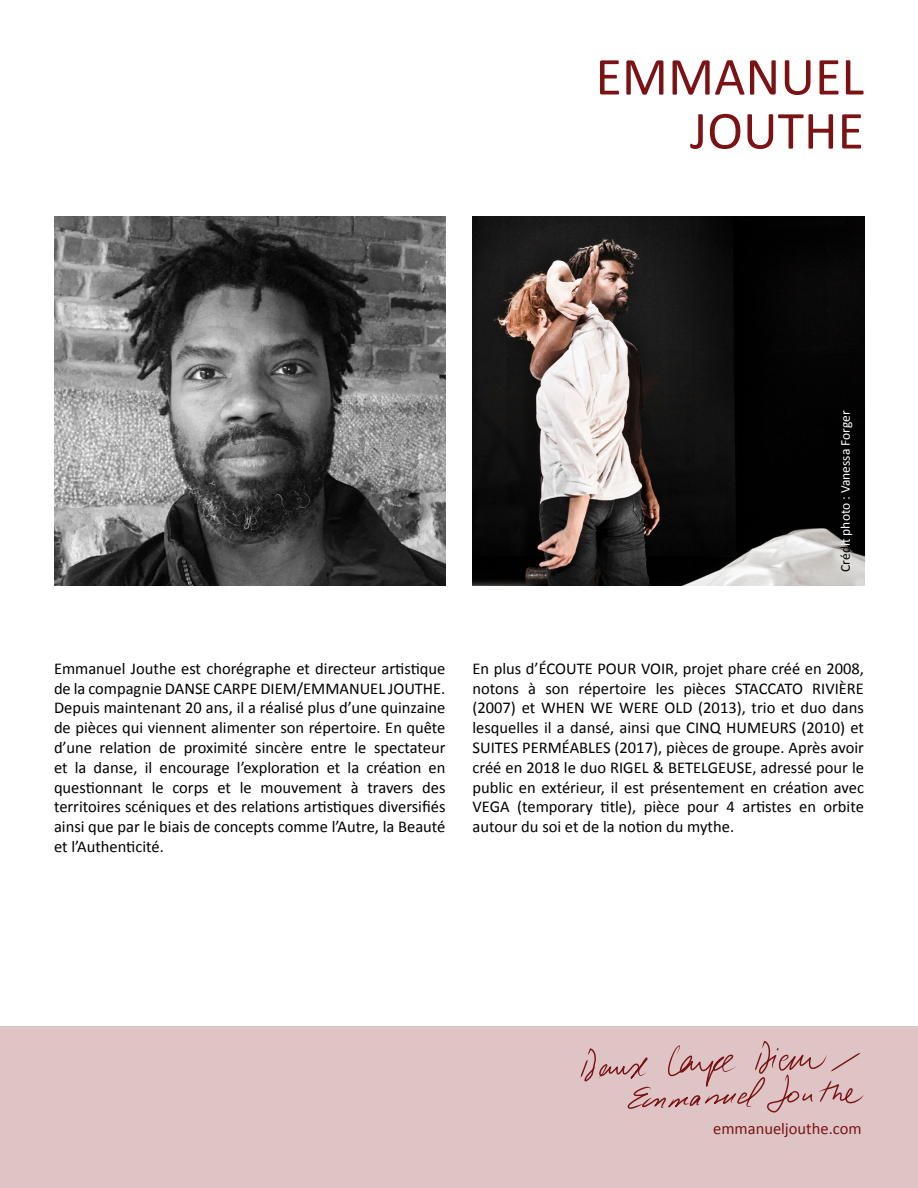
<style>
.page{position:relative;width:918px;height:1188px;background:#fff}
.page>*{position:absolute;margin:0;border:0;box-sizing:border-box;transform-origin:0 0}
.t1{font:54px/54px "Calibri";color:#7b1315;text-align:right}
.t2{font:16.5px/19.8px "Calibri";color:#000;text-align:justify}
.t3{font:16.5px "Calibri";color:#7b1315}
.t4{font:13.5px "Calibri";color:#fff}
.s1{color:#000}
</style>
<div class="page">
<div style="left:0;top:1026px;width:918px;height:162px;background:#dec4c5"></div>
<img style="left:472px;top:216px;width:392px;height:369px">
<svg style="left:581px;top:1041px;width:283px;height:72px"></svg>
<img style="left:55px;top:216px;width:391px;height:369px">
<h1 class="t1" style="left:595px;top:47px;width:270px">EMMANUEL<br>JOUTHE</h1>
<p class="t4" style="left:837px;top:572px;width:163px;rotate:-90deg"><span class="s1">Créd</span>it photo : Vanessa Forger</p>
<p class="t2" style="left:54px;top:658px;width:393px">Emmanuel Jouthe est chorégraphe et directeur artistique de la compagnie DANSE CARPE DIEM/EMMANUEL JOUTHE.<br>Depuis maintenant 20 ans, il a réalisé plus d’une quinzaine de pièces qui viennent alimenter son répertoire. En quête d’une relation de proximité sincère entre le spectateur et la danse, il encourage l’exploration et la création en questionnant le corps et le mouvement à travers des territoires scéniques et des relations artistiques diversifiés ainsi que par le biais de concepts comme l’Autre, la Beauté et l’Authenticité.</p>
<p class="t2" style="left:473px;top:658px;width:393px">En plus d’ÉCOUTE POUR VOIR, projet phare créé en 2008, notons à son répertoire les pièces STACCATO RIVIÈRE (2007) et WHEN WE WERE OLD (2013), trio et duo dans lesquelles il a dansé, ainsi que CINQ HUMEURS (2010) et SUITES PERMÉABLES (2017), pièces de groupe. Après avoir créé en 2018 le duo RIGEL &amp; BETELGEUSE, adressé pour le public en extérieur, il est présentement en création avec VEGA (temporary title), pièce pour 4 artistes en orbite autour du soi et de la notion du mythe.</p>
<p class="t3" style="left:713px;top:1118px;width:150px">emmanueljouthe.com</p>
</div>
